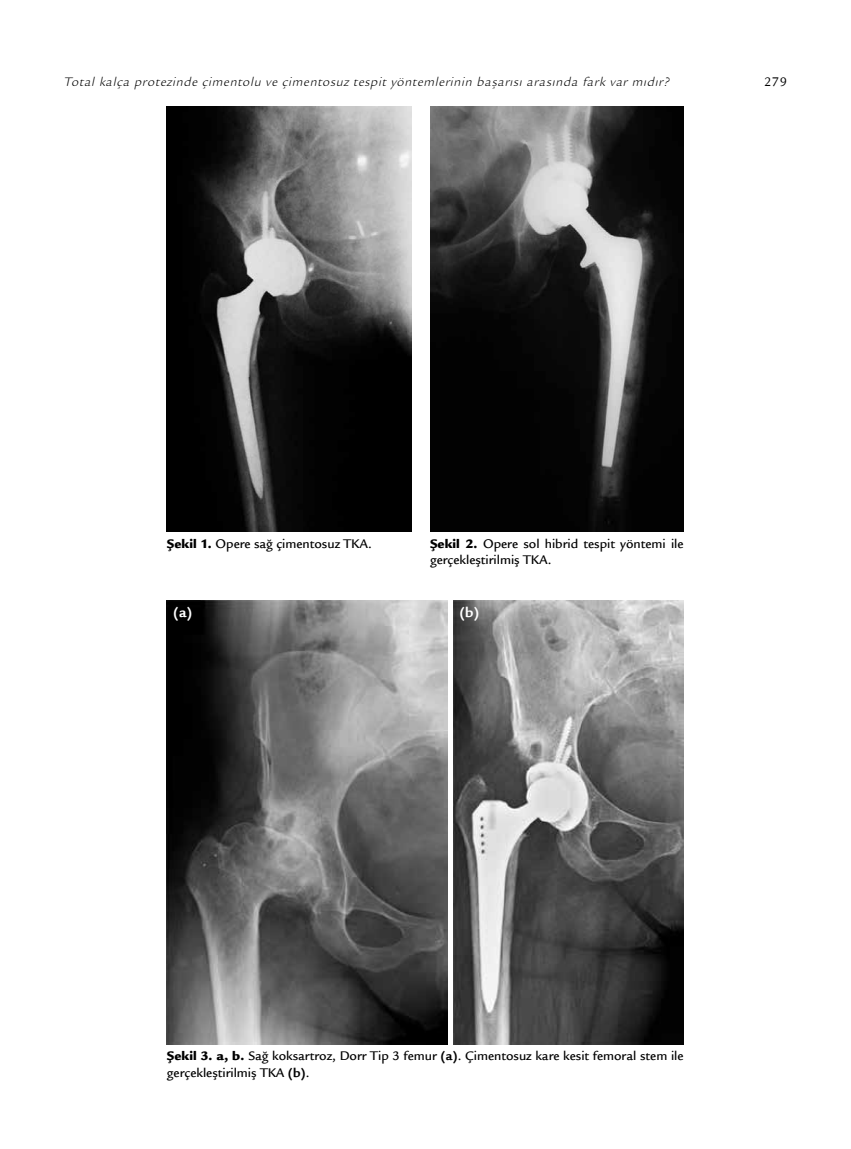
<style>
.page{position:relative;width:851px;height:1149px;background:#fff}
.page>*{position:absolute;margin:0;border:0;box-sizing:border-box;transform-origin:0 0}
.t1{font:700 15px "Legacy Sans Std";color:#fff}
.t2{font:500 13.5px/16.2px "Legacy Sans Std";color:#000}
.t3{font:italic 13.5px "ITC Legacy Sans Std";letter-spacing:.05em;color:#000}
.t4{font:13.5px "Legacy Sans Std";color:#000}
.s1{font-weight:900}
.s2{font-weight:700}
</style>
<div class="page">
<img style="left:167px;top:600px;width:281px;height:444px">
<img style="left:430px;top:106px;width:253px;height:426px">
<img style="left:167px;top:106px;width:245px;height:426px">
<img style="left:454px;top:600px;width:229px;height:444px">
<p class="t3" style="left:64px;top:74px;width:606px">Total kalça protezinde çimentolu ve çimentosuz tespit yöntemlerinin başarısı arasında fark var mıdır?</p>
<p class="t4" style="left:764px;top:74px;width:25px">279</p>
<p class="t2" style="left:167px;top:535px;width:206px"><span class="s1">Şekil 1.</span> Opere sağ çimentosuz TKA.</p>
<p class="t2" style="left:430px;top:535px;width:255px"><span class="s1">Şekil 2.</span> Opere sol hibrid tespit yöntemi ile gerçekleştirilmiş TKA.</p>
<p class="t1" style="left:173px;top:603px;width:21px">(a)</p>
<p class="t1" style="left:459px;top:603px;width:22px">(b)</p>
<p class="t2" style="left:167px;top:1047px;width:518px"><span class="s1">Şekil 3. a, b.</span> Sağ koksartroz, Dorr Tip 3 femur <span class="s2">(a)</span>. Çimentosuz kare kesit femoral stem ile gerçekleştirilmiş TKA <span class="s2">(b)</span>.</p>
</div>
